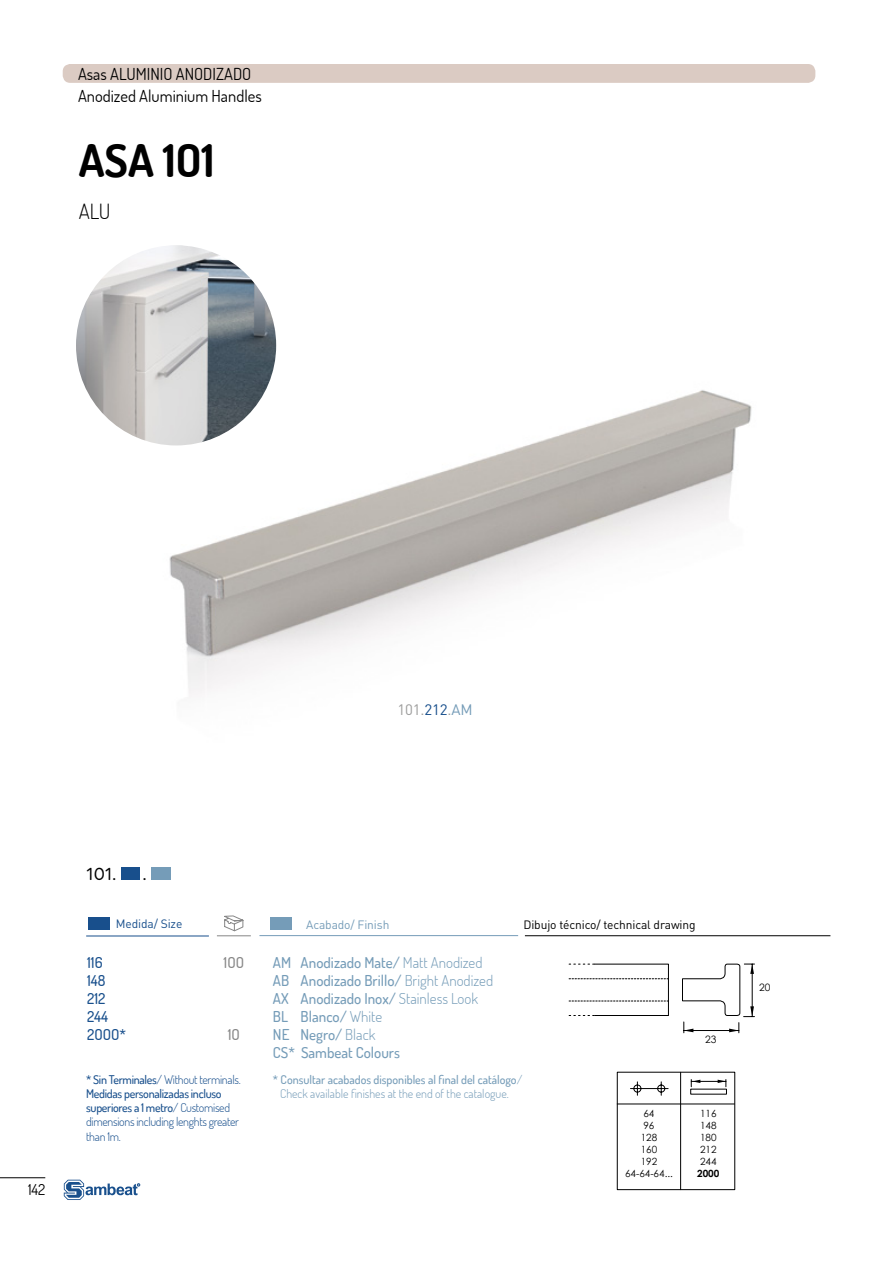
<style>
.page{position:relative;width:893px;height:1263px;background:#fff}
.page>*{position:absolute;margin:0;border:0;box-sizing:border-box;transform-origin:0 0}
.t1{font:700 45px "Dosis";color:#000}
.t2{font:300 21px "Dosis";color:#000}
.t3{font:18px "Linotte";color:#000}
.t4{font:16.5px/22.5px "Dosis";color:#000}
.t5{font:500 15px/18px "Dosis";color:#759cb8}
.t6{font:500 15px/18px "Dosis";color:#184f8c}
.t7{font:15px "DIN Pro";letter-spacing:-.01em;color:#9d9d9c}
.t8{font:500 15px "Dosis";color:#878787}
.t9{font:15px "Dosis";color:#000}
.t10{font:300 12px/14.4px "Dosis";letter-spacing:-.025em;color:#184f8c}
.t11{font:500 12px/14.4px "Dosis";color:#759cb8;text-align:center}
.t12{font:12px "DIN Pro";letter-spacing:-.01em;color:#000}
.t13{font:12px "DIN Pro";letter-spacing:-.01em;color:#759cb8}
.t14{font:12px "DIN Pro";letter-spacing:-.01em;color:#184f8c}
.t15{font:10.2px "Century Gothic";color:#000}
.t16{font:9.9px/12px "Century Gothic";color:#000;text-align:center}
.t17{font:700 9.9px "Century Gothic";color:#000}
.s1{color:#184f8c}
.s2{color:#759cb8}
.s3{font-weight:300}
.s4{font-weight:500}
</style>
<div class="page">
<hr style="left:0;top:1177px;width:45px;height:1px;background:#000">
<svg style="left:64px;top:1180px;width:76px;height:20px"></svg>
<img style="left:76px;top:260px;width:676px;height:434px">
<hr style="left:691px;top:1081px;width:35px;height:1px;background:#000">
<svg style="left:718px;top:1079px;width:9px;height:8px"></svg>
<svg style="left:691px;top:1079px;width:9px;height:8px"></svg>
<svg style="left:630px;top:1081px;width:39px;height:15px"></svg>
<div style="left:617px;top:1072px;width:118px;height:118px;border:1px solid #000"></div>
<hr style="left:617px;top:1104px;width:117px;height:1px;background:#000">
<hr style="left:680px;top:1072px;width:1px;height:117px;background:#000">
<hr style="left:525px;top:935px;width:305px;height:1px;background:#000">
<div style="left:121px;top:867px;width:19px;height:13px;background:#184f8c"></div>
<div style="left:151px;top:867px;width:19px;height:13px;background:#759cb8"></div>
<div style="left:594px;top:964px;width:75px;height:52px;border:1px solid #000"></div>
<svg style="left:569px;top:978px;width:99px;height:1px"></svg>
<svg style="left:569px;top:1001px;width:99px;height:1px"></svg>
<svg style="left:682px;top:963px;width:72px;height:70px"></svg>
<svg style="left:569px;top:1015px;width:25px;height:1px"></svg>
<svg style="left:569px;top:964px;width:25px;height:1px"></svg>
<img style="left:76px;top:245px;width:200px;height:200px;border-radius:100px">
<div style="left:63px;top:64px;width:752px;height:19px;background:#dbcbc3;border-radius:8px"></div>
<hr style="left:259px;top:935px;width:259px;height:1px;background:#759cb8">
<hr style="left:86px;top:936px;width:123px;height:1px;background:#184f8c">
<div style="left:88px;top:917px;width:21px;height:13px;background:#184f8c"></div>
<div style="left:271px;top:917px;width:21px;height:13px;background:#759cb8"></div>
<svg style="left:224px;top:915px;width:20px;height:17px"></svg>
<hr style="left:217px;top:935px;width:34px;height:1px;background:#878787">
<p class="t4" style="left:78px;top:62px;width:185px">Asas ALUMINIO ANODIZADO<br>Anodized Aluminium Handles</p>
<h1 class="t1" style="left:79px;top:131px;width:137px">ASA 1O1</h1>
<h2 class="t2" style="left:79px;top:197px;width:33px">ALU</h2>
<p class="t7" style="left:398px;top:699px;width:77px">101.<span class="s1">212</span>.<span class="s2">AM</span></p>
<p class="t9" style="left:28px;top:1180px;width:19px">142</p>
<p class="t3" style="left:86px;top:863px;width:31px">101.</p>
<p class="t3" style="left:143px;top:863px;width:5px">.</p>
<p class="t14" style="left:116px;top:916px;width:68px">Medida/ Size</p>
<p class="t6" style="left:87px;top:953px;width:40px">116<br>148<br>212<br>244<br>2OOO*</p>
<p class="t8" style="left:224px;top:952px;width:22px">1OO</p>
<p class="t8" style="left:228px;top:1024px;width:14px">1O</p>
<p class="t13" style="left:306px;top:916px;width:85px">Acabado/ Finish</p>
<p class="t5" style="left:273px;top:953px;width:222px">AM Anodizado Mate/ <span class="s3">Matt Anodized<br></span>AB Anodizado Brillo/ <span class="s3">Bright Anodized<br></span>AX Anodizado Inox/ <span class="s3">Stainless Look<br></span>BL Blanco/ <span class="s3">White<br></span>NE Negro/ <span class="s3">Black<br></span>CS* Sambeat Colours</p>
<p class="t12" style="left:523px;top:917px;width:174px">Dibujo técnico/ technical drawing</p>
<p class="t15" style="left:705px;top:1032px;width:13px">23</p>
<p class="t10" style="left:86px;top:1072px;width:156px"><span class="s4">* Sin Terminales</span>/ Without terminals.</p>
<p class="t11" style="left:273px;top:1072px;width:251px">* Consultar acabados disponibles al final del catálogo<span class="s3">/<br>Check available finishes at the end of the catalogue.</span></p>
<p class="t10" style="left:86px;top:1086px;width:154px"><span class="s4">Medidas personalizadas incluso superiores a 1 metro</span>/ Customised dimensions including lenghts greater than 1m.</p>
<p class="t16" style="left:625px;top:1107px;width:49px">64<br>96<br>128<br>160<br>192<br>64-64-64...</p>
<p class="t16" style="left:700px;top:1107px;width:18px;text-align:justify">116<br>148<br>180<br>212<br>244</p>
<p class="t17" style="left:697px;top:1165px;width:24px">2000</p>
<p class="t15" style="left:759px;top:980px;width:13px">20</p>
</div>
